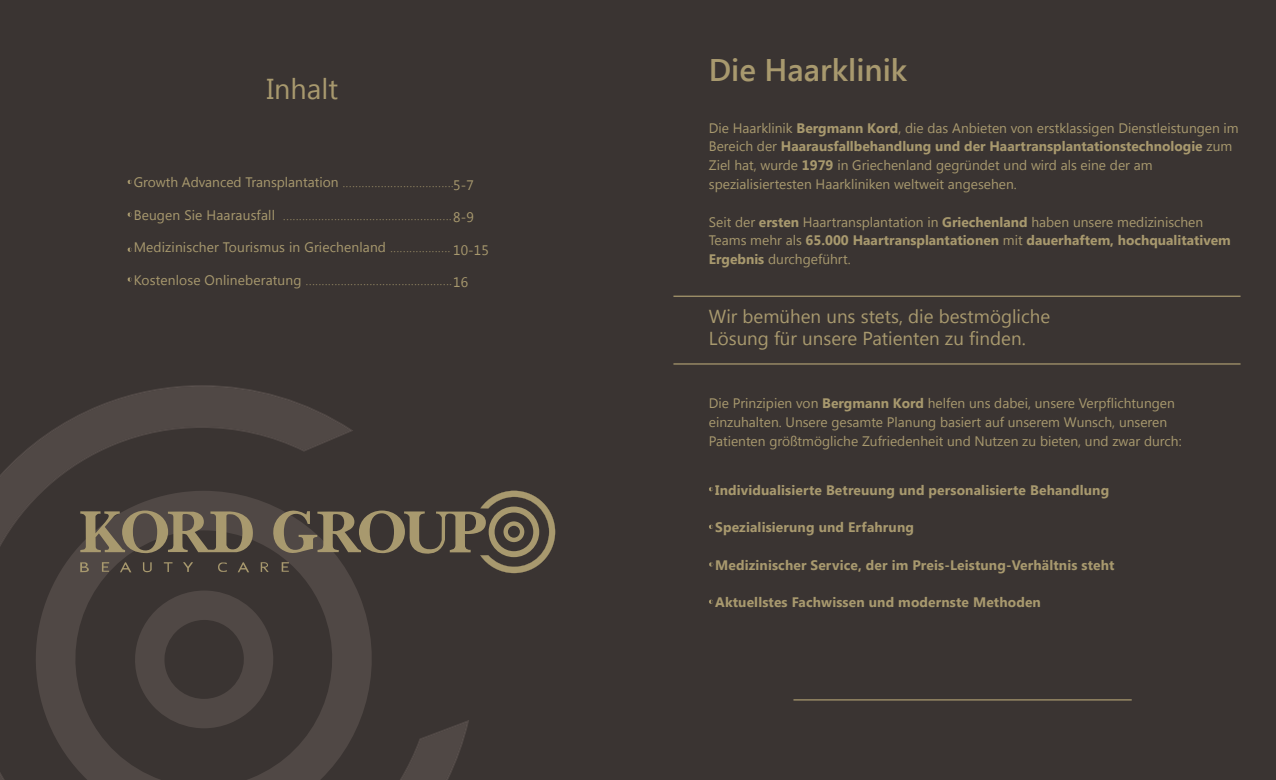
<style>
.page{position:relative;width:1276px;height:780px;background:#fff}
.page>*{position:absolute;margin:0;border:0;box-sizing:border-box;transform-origin:0 0}
.t1{font:600 31.25px "Segoe UI";color:#a8996e}
.t2{font:28.75px "Segoe UI";color:#a8996e}
.t3{font:18.75px/22.5px "Segoe UI";color:#a8996e}
.t4{font:13.75px/18.8px "Segoe UI";color:#a8996e}
.t5{font:700 13.75px/18.8px "Segoe UI";letter-spacing:.01em;color:#a8996e}
.t6{font:300 13.75px "Segoe UI";color:#a8996e}
.s1{font-weight:400}
.s2{font-weight:300}
.s3{font-weight:700}
</style>
<div class="page">
<div style="left:620px;top:0;width:656px;height:780px;background:#3a3432"></div>
<hr style="left:673px;top:295px;width:567px;height:2px;background:#a8996e">
<hr style="left:673px;top:363px;width:567px;height:1px;background:#a8996e">
<hr style="left:793px;top:699px;width:338px;height:1px;background:#a8996e">
<svg style="left:709px;top:487px;width:4px;height:4px"></svg>
<svg style="left:709px;top:524px;width:4px;height:5px"></svg>
<svg style="left:709px;top:562px;width:5px;height:5px"></svg>
<svg style="left:709px;top:599px;width:4px;height:5px"></svg>
<div style="left:0;top:0;width:638px;height:780px;background:#3a3432"></div>
<svg style="left:127px;top:180px;width:5px;height:4px"></svg>
<svg style="left:127px;top:212px;width:5px;height:5px"></svg>
<svg style="left:127px;top:247px;width:5px;height:5px"></svg>
<svg style="left:127px;top:277px;width:5px;height:5px"></svg>
<svg style="left:0;top:386px;width:468px;height:394px"></svg>
<svg style="left:13px;top:490px;width:373px;height:290px"></svg>
<svg style="left:126px;top:590px;width:156px;height:138px"></svg>
<svg style="left:80px;top:510px;width:174px;height:43px"></svg>
<svg style="left:80px;top:562px;width:9px;height:10px"></svg>
<svg style="left:143px;top:562px;width:9px;height:10px"></svg>
<svg style="left:164px;top:562px;width:8px;height:10px"></svg>
<svg style="left:183px;top:562px;width:10px;height:10px"></svg>
<svg style="left:218px;top:560px;width:9px;height:14px"></svg>
<svg style="left:238px;top:562px;width:11px;height:10px"></svg>
<svg style="left:120px;top:562px;width:11px;height:10px"></svg>
<svg style="left:261px;top:490px;width:294px;height:83px"></svg>
<svg style="left:102px;top:562px;width:7px;height:9px"></svg>
<h2 class="t2" style="left:266px;top:69px;width:73px">Inhalt</h2>
<p class="t6" style="left:134px;top:173px;width:322px"><span class="s1">Growth Advanced Transplantation</span> ...................................</p>
<p class="t6" style="left:134px;top:205px;width:320px"><span class="s1">Beugen Sie Haarausfall</span> .....................................................</p>
<p class="t4" style="left:134px;top:237px;width:318px">Medizinischer Tourismus in Griechenland <span class="s2">...................</span></p>
<p class="t6" style="left:134px;top:270px;width:320px"><span class="s1">Kostenlose Onlineberatung</span> ..............................................</p>
<p class="t4" style="left:453px;top:175px;width:22px">5-7</p>
<p class="t4" style="left:453px;top:207px;width:22px">8-9</p>
<p class="t4" style="left:453px;top:240px;width:37px">10-15</p>
<p class="t4" style="left:453px;top:272px;width:16px">16</p>
<h1 class="t1" style="left:709px;top:48px;width:200px">Die Haarklinik</h1>
<p class="t4" style="left:709px;top:118px;width:531px">Die Haarklinik <span class="s3">Bergmann Kord</span>, die das Anbieten von erstklassigen Dienstleistungen im Bereich der <span class="s3">Haarausfallbehandlung und der Haartransplantationstechnologie</span> zum Ziel hat, wurde <span class="s3">1979</span> in Griechenland gegründet und wird als eine der am spezialisiertesten Haarkliniken weltweit angesehen.</p>
<p class="t5" style="left:709px;top:211px;width:523px"><span class="s1">Seit der</span> ersten <span class="s1">Haartransplantation in</span> Griechenland <span class="s1">haben unsere medizinischen<br>Teams mehr als</span> 65.000 Haartransplantationen <span class="s1">mit</span> dauerhaftem, hochqualitativem<br>Ergebnis <span class="s1">durchgeführt.</span></p>
<h3 class="t3" style="left:709px;top:304px;width:343px">Wir bemühen uns stets, die bestmögliche<br>Lösung für unsere Patienten zu finden.</h3>
<p class="t4" style="left:709px;top:393px;width:474px">Die Prinzipien von <span class="s3">Bergmann Kord</span> helfen uns dabei, unsere Verpflichtungen einzuhalten. Unsere gesamte Planung basiert auf unserem Wunsch, unseren<br>Patienten größtmögliche Zufriedenheit und Nutzen zu bieten, und zwar durch:</p>
<p class="t5" style="left:715px;top:479px;width:395px">Individualisierte Betreuung und personalisierte Behandlung</p>
<p class="t5" style="left:715px;top:517px;width:200px">Spezialisierung und Erfahrung</p>
<p class="t5" style="left:715px;top:554px;width:401px">Medizinischer Service, der im Preis-Leistung-Verhältnis steht</p>
<p class="t5" style="left:715px;top:592px;width:327px">Aktuellstes Fachwissen und modernste Methoden</p>
</div>
